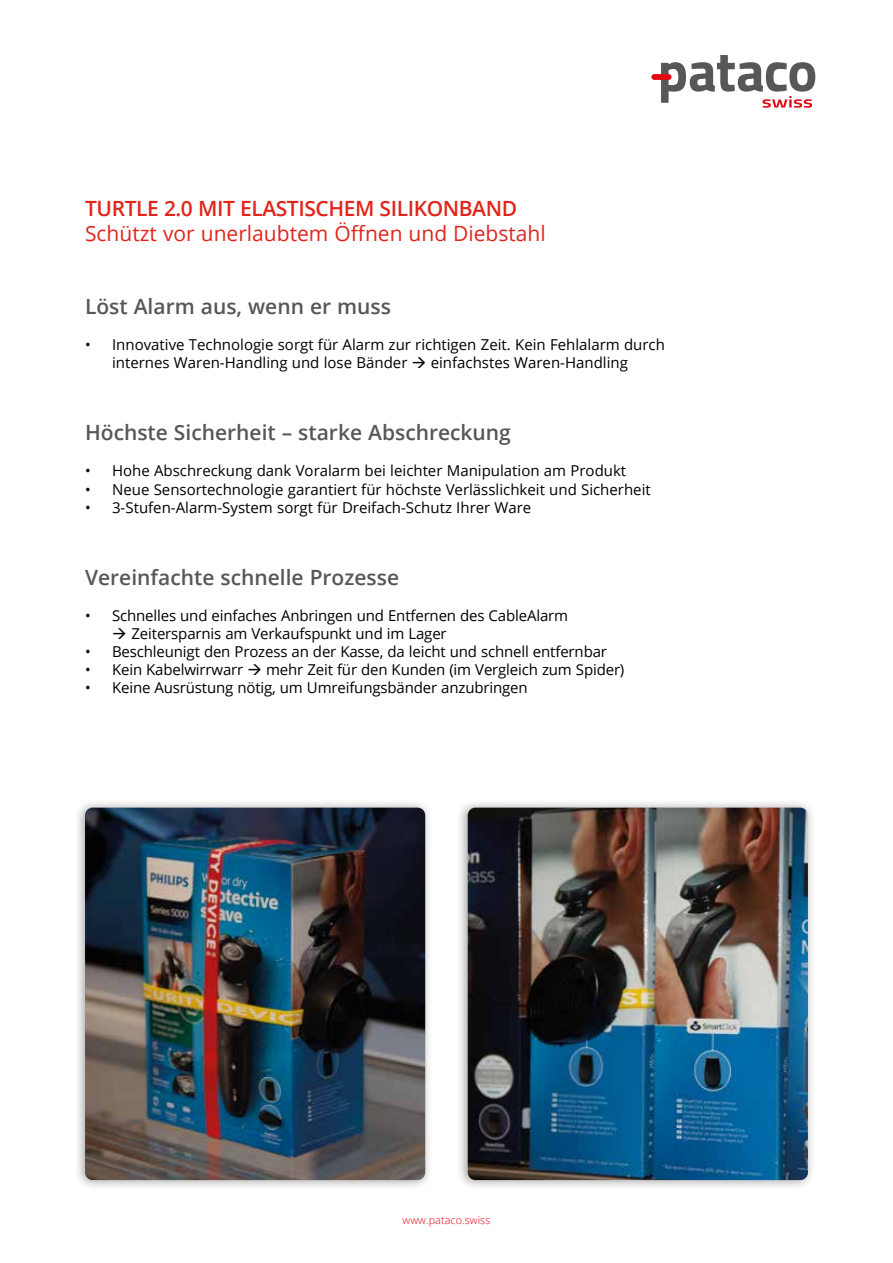
<style>
.page{position:relative;width:893px;height:1263px;background:#fff}
.page>*{position:absolute;margin:0;border:0;box-sizing:border-box;transform-origin:0 0}
.t1{font:600 21px "Open Sans";color:#575756}
.t2{font:21px "Open Sans";color:#e1251b}
.t3{font:600 21px "Open Sans";letter-spacing:-.02em;color:#e1251b}
.t4{font:15px/18px "Open Sans";color:#000}
.t5{font:300 10.8px "Open Sans";letter-spacing:.005em;color:#e30613}
</style>
<div class="page">
<svg style="left:661px;top:55px;width:154px;height:53px"></svg>
<div style="left:651px;top:74px;width:20px;height:6px;background:#e30613;border-radius:3px"></div>
<div style="left:456px;top:799px;width:360px;height:391px;background:#000;opacity:.35"></div>
<img style="left:468px;top:808px;width:340px;height:372px">
<div style="left:73px;top:799px;width:360px;height:391px;background:#000;opacity:.35"></div>
<img style="left:85px;top:808px;width:340px;height:372px">
<h1 class="t3" style="left:85px;top:194px;width:434px">TURTLE 2.0 MIT ELASTISCHEM SILIKONBAND</h1>
<h1 class="t2" style="left:85px;top:219px;width:462px">Schützt vor unerlaubtem Öffnen und Diebstahl</h1>
<h1 class="t1" style="left:85px;top:292px;width:308px">Löst Alarm aus, wenn er muss</h1>
<p class="t4" style="left:112px;top:335px;width:554px;text-indent:-27px">• Innovative Technologie sorgt für Alarm zur richtigen Zeit. Kein Fehlalarm durch internes Waren-Handling und lose Bänder → einfachstes Waren-Handling</p>
<h1 class="t1" style="left:85px;top:418px;width:427px">Höchste Sicherheit – starke Abschreckung</h1>
<p class="t4" style="left:85px;top:462px;width:543px">• Hohe Abschreckung dank Voralarm bei leichter Manipulation am Produkt</p>
<p class="t4" style="left:85px;top:480px;width:567px">• Neue Sensortechnologie garantiert für höchste Verlässlichkeit und Sicherheit</p>
<p class="t4" style="left:85px;top:498px;width:448px">• 3-Stufen-Alarm-System sorgt für Dreifach-Schutz Ihrer Ware</p>
<h1 class="t1" style="left:85px;top:563px;width:316px">Vereinfachte schnelle Prozesse</h1>
<p class="t4" style="left:85px;top:606px;width:485px">• Schnelles und einfaches Anbringen und Entfernen des CableAlarm</p>
<p class="t4" style="left:112px;top:624px;width:336px">→ Zeitersparnis am Verkaufspunkt und im Lager</p>
<p class="t4" style="left:85px;top:642px;width:523px">• Beschleunigt den Prozess an der Kasse, da leicht und schnell entfernbar</p>
<p class="t4" style="left:85px;top:660px;width:541px">• Kein Kabelwirrwarr → mehr Zeit für den Kunden (im Vergleich zum Spider)</p>
<p class="t4" style="left:85px;top:678px;width:444px">• Keine Ausrüstung nötig, um Umreifungsbänder anzubringen</p>
<p class="t5" style="left:403px;top:1213px;width:89px">www.pataco.swiss</p>
</div>
